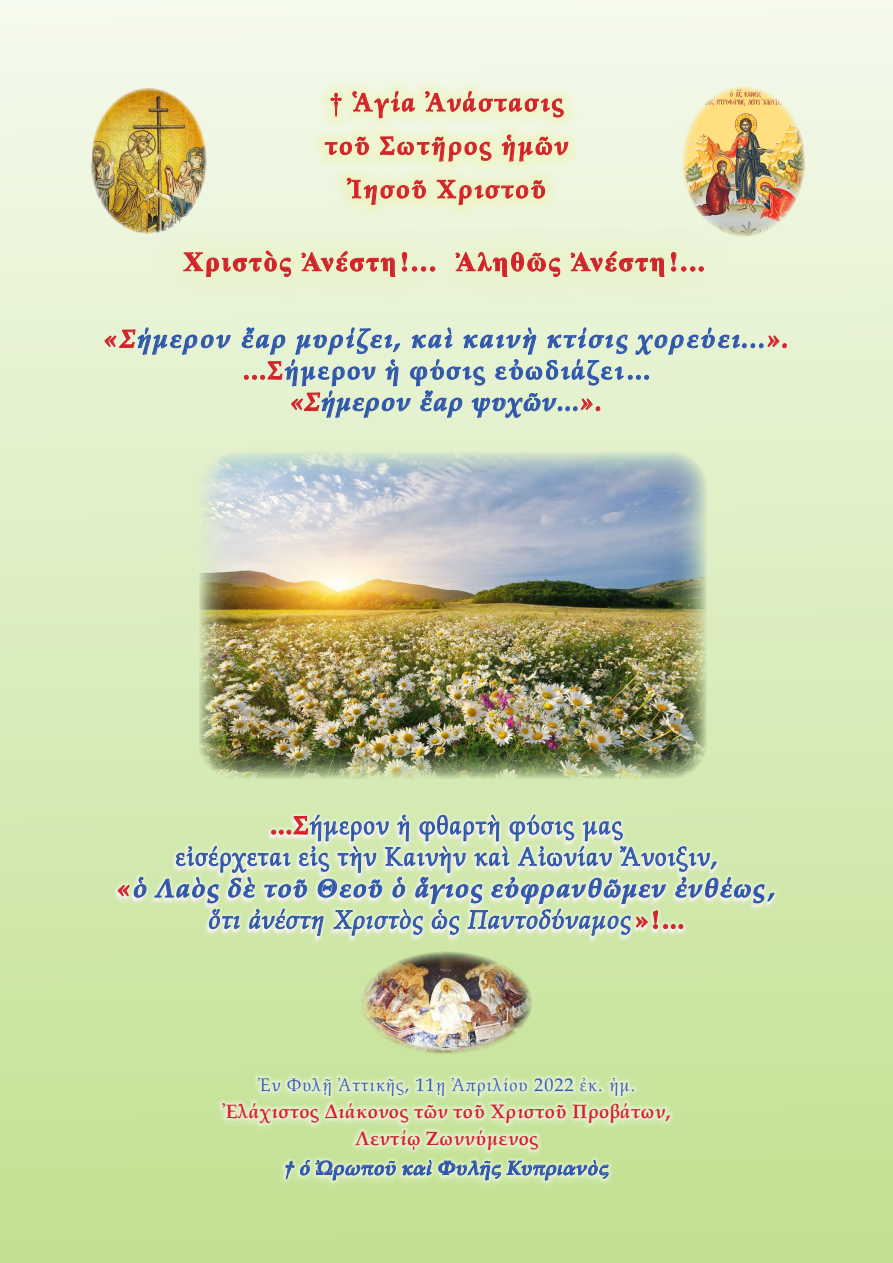
<style>
.page{position:relative;width:893px;height:1263px;background:#fff}
.page>*{position:absolute;margin:0;border:0;box-sizing:border-box;transform-origin:0 0}
.t1{font:27px "CTOS New Times Bold Test 1";letter-spacing:.08em;color:#d1232a}
.t2{font:25.5px "SK Book Antiqua Pol Uni W";letter-spacing:.05em;color:#2f56aa}
.t3{font:italic 25.5px "SK Book Antiqua Pol Uni W Bold";letter-spacing:.05em;color:#2f56aa}
.t4{font:italic 25.5px "SK Book Antiqua Pol Uni W Bold";letter-spacing:.08em;color:#2f56aa}
.t5{font:25.5px "SK Book Antiqua Pol Uni W Bold";letter-spacing:.08em;color:#d1232a}
.t6{font:25.5px "SK Book Antiqua Pol Uni W Italic";letter-spacing:.05em;color:#2f56aa}
.t7{font:25.5px "SK Book Antiqua Pol Uni W Bold";letter-spacing:.07em;color:#2f56aa}
.t8{font:19.5px "SK Book Antiqua Pol Uni W Bold";letter-spacing:.02em;color:#d1232a}
.t9{font:italic 700 19.5px "Palatino Linotype";letter-spacing:.02em;color:#2f56aa}
.t10{font:18px "SK Book Antiqua Pol Uni W";letter-spacing:.06em;color:#2f56aa}
.s1{font-family:"CTOS New Times Roman Test 1"}
.s2{color:#d1232a}
.s3{font-family:"SK Book Antiqua Pol Uni W Bold";color:#d1232a}
.s4{font-family:"CTOS New Times Bold Italic Test 1";font-weight:400;font-style:normal}
</style>
<div class="page">
<div style="left:0;top:0;width:893px;height:1263px;background:linear-gradient(to bottom,#f5faed,#c1e190)"></div>
<div style="left:113px;top:815px;width:664px;height:129px;background:#cee7a7"></div>
<div style="left:114px;top:811px;width:664px;height:129px;background:#d1e9ae"></div>
<svg style="left:118px;top:876px;width:29px;height:22px"></svg>
<svg style="left:154px;top:814px;width:621px;height:122px"></svg>
<div style="left:213px;top:1074px;width:463px;height:117px;background:#c4e296"></div>
<svg style="left:219px;top:1074px;width:455px;height:110px"></svg>
<svg style="left:286px;top:1161px;width:8px;height:18px"></svg>
<svg style="left:300px;top:1160px;width:10px;height:15px"></svg>
<svg style="left:316px;top:1160px;width:80px;height:20px;background:#acc4b7"></svg>
<svg style="left:402px;top:1160px;width:29px;height:15px"></svg>
<svg style="left:438px;top:1160px;width:171px;height:20px;background:#aec6b7"></svg>
<div style="left:312px;top:79px;width:268px;height:139px;background:#f0f7e0"></div>
<svg style="left:325px;top:91px;width:244px;height:124px"></svg>
<div style="left:159px;top:225px;width:569px;height:77px;background:#eaf4d6"></div>
<svg style="left:183px;top:250px;width:108px;height:27px"></svg>
<svg style="left:301px;top:251px;width:95px;height:26px"></svg>
<div style="left:402px;top:252px;width:5px;height:13px;border:1px solid #d1232a;border-radius:2px"></div>
<svg style="left:402px;top:266px;width:33px;height:5px"></svg>
<svg style="left:455px;top:251px;width:105px;height:26px"></svg>
<svg style="left:570px;top:251px;width:95px;height:26px"></svg>
<div style="left:671px;top:252px;width:5px;height:13px;border:1px solid #d1232a;border-radius:2px"></div>
<svg style="left:671px;top:266px;width:33px;height:5px"></svg>
<img style="left:199px;top:452px;width:508px;height:327px">
<svg style="left:104px;top:327px;width:127px;height:28px;background:#cdd5c7"></svg>
<svg style="left:241px;top:327px;width:546px;height:91px;background:#d2e0cb"></svg>
<img style="left:88px;top:86px;width:121px;height:151px">
<img style="left:360px;top:950px;width:173px;height:104px">
<img style="left:682px;top:86px;width:123px;height:151px">
<p class="t5" style="left:330px;top:87px;width:235px"><span class="s1">†</span> Ἁγία Ἀνάστασις</p>
<p class="t5" style="left:325px;top:131px;width:244px">τοῦ Σωτῆρος ἡμῶν</p>
<p class="t5" style="left:347px;top:174px;width:200px">Ἰησοῦ Χριστοῦ</p>
<p class="t1" style="left:184px;top:247px;width:523px">Χριστὸς Ἀνέστη!... Ἀληθῶς Ἀνέστη!...</p>
<p class="t4" style="left:104px;top:321px;width:686px"><span class="s2">«Σ</span>ήμερον ἔαρ μυρίζει, καὶ καινὴ κτίσις χορεύει...<span class="s2">».</span></p>
<p class="t7" style="left:243px;top:355px;width:408px"><span class="s2">...Σ</span>ήμερον ἡ φύσις εὐωδιάζει...</p>
<p class="t3" style="left:291px;top:384px;width:313px"><span class="s2">«Σ</span>ήμερον ἔαρ ψυχῶν...<span class="s2">».</span></p>
<p class="t2" style="left:270px;top:810px;width:353px"><span class="s3">...Σ</span>ήμερον ἡ φθαρτὴ φύσις μας</p>
<p class="t2" style="left:176px;top:841px;width:543px">εἰσέρχεται εἰς τὴν Καινὴν καὶ Αἰωνίαν Ἄνοιξιν,</p>
<p class="t3" style="left:117px;top:870px;width:659px"><span class="s2">«</span>ὁ Λαὸς δὲ τοῦ Θεοῦ ὁ ἅγιος εὐφρανθῶμεν ἐνθέως ,</p>
<p class="t6" style="left:209px;top:901px;width:477px">ὅτι ἀνέστη Χριστὸς ὡς Παντοδύναμος <span class="s3">»!...</span></p>
<p class="t10" style="left:258px;top:1074px;width:379px">Ἐν Φυλῇ Ἀττικῆς, 11ῃ Ἀπριλίου 2022 ἐκ. ἡμ.</p>
<p class="t8" style="left:222px;top:1099px;width:450px">Ἐλάχιστος Διάκονος τῶν τοῦ Χριστοῦ Προβάτων,</p>
<p class="t8" style="left:355px;top:1126px;width:185px">Λεντίῳ Ζωννύμενος</p>
<p class="t9" style="left:284px;top:1154px;width:326px"><span class="s4">†</span> ὁ Ὠρωποῦ καὶ Φυλῆς Κυπριανὸς</p>
</div>
